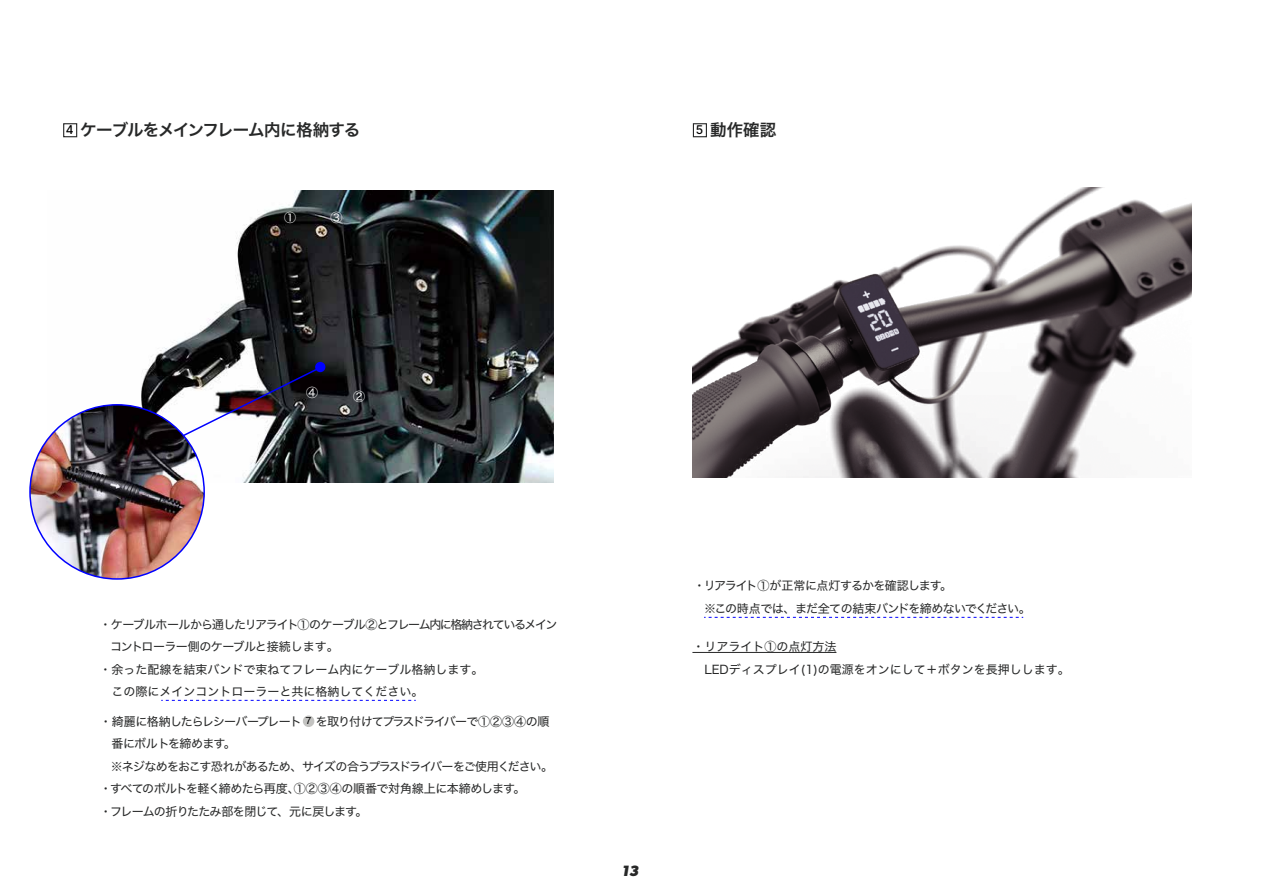
<style>
.page{position:relative;width:1263px;height:893px;background:#fff}
.page>*{position:absolute;margin:0;border:0;box-sizing:border-box;transform-origin:0 0}
.t1{font:16.5px "Hiragino Sans W6";letter-spacing:-.05em;color:#272828}
.t2{font:italic 700 15px "Gibson";color:#272828}
.t3{font:12px/22.5px "Hiragino Sans W4";color:#272828}
.t4{font:12px/22.5px "Hiragino Sans W4";letter-spacing:-.065em;color:#272828}
.t5{font:12px/22.5px "Hiragino Sans W4";letter-spacing:-.04em;color:#272828}
.t6{font:12px "Hiragino Sans W4";color:#fbfbfb}
.t7{font:9px "Hiragino Sans W4";color:#000}
.s1{font-family:"Inter";font-weight:500;font-size:12px;color:#000}
</style>
<div class="page">
<hr style="left:692px;top:652px;width:144px;height:1px;background:#272828">
<img style="left:692px;top:187px;width:499px;height:291px">
<img style="left:47px;top:190px;width:506px;height:292px">
<img style="left:30px;top:405px;width:174px;height:174px;border-radius:87px">
<div style="left:315px;top:362px;width:10px;height:10px;background:#00f;border-radius:50%"></div>
<svg style="left:181px;top:366px;width:140px;height:72px"></svg>
<div style="left:63px;top:123px;width:14px;height:14px;border:1px solid #272828"></div>
<div style="left:693px;top:123px;width:14px;height:14px;border:1px solid #272828"></div>
<div style="left:303px;top:715px;width:11px;height:12px;background:#c3c3c1;border-radius:50%"></div>
<svg style="left:161px;top:700px;width:255px;height:1px"></svg>
<svg style="left:704px;top:617px;width:319px;height:1px"></svg>
<h1 class="t1" style="left:66px;top:115px;width:296px"><span class="s1">4</span> ケーブルをメインフレーム内に格納する</h1>
<h1 class="t1" style="left:696px;top:115px;width:82px"><span class="s1">5</span> 動作確認</h1>
<p class="t6" style="left:284px;top:207px;width:13px">①</p>
<p class="t6" style="left:331px;top:207px;width:13px">③</p>
<p class="t6" style="left:306px;top:382px;width:13px">④</p>
<p class="t6" style="left:353px;top:386px;width:13px">②</p>
<p class="t3" style="left:99px;top:612px;width:460px">・ケーブルホールから通したリアライト①のケーブル②とフレーム内に格納されているメイン　コントローラー側のケーブルと接続します。<br>・余った配線を結束バンドで束ねてフレーム内にケーブル格納します。<br>　この際にメインコントローラーと共に格納してください。</p>
<p class="t4" style="left:100px;top:709px;width:455px">・綺麗に格納したらレシーバープレート　を取り付けてプラスドライバーで①②③④の順　番にボルトを締めます。<br>　※ネジなめをおこす恐れがあるため、サイズの合うプラスドライバーをご使用ください。・すべてのボルトを軽く締めたら再度、①②③④の順番で対角線上に本締めします。<br>・フレームの折りたたみ部を閉じて、元に戻します。</p>
<p class="t7" style="left:306px;top:713px;width:8px">7</p>
<p class="t5" style="left:693px;top:574px;width:339px">・リアライト①が正常に点灯するかを確認します。<br>　※この時点では、まだ全ての結束バンドを締めないでください。</p>
<p class="t3" style="left:692px;top:635px;width:379px">・リアライト①の点灯方法<br>　LEDディスプレイ(1)の電源をオンにして＋ボタンを長押しします。</p>
<p class="t2" style="left:622px;top:862px;width:18px">13</p>
</div>
